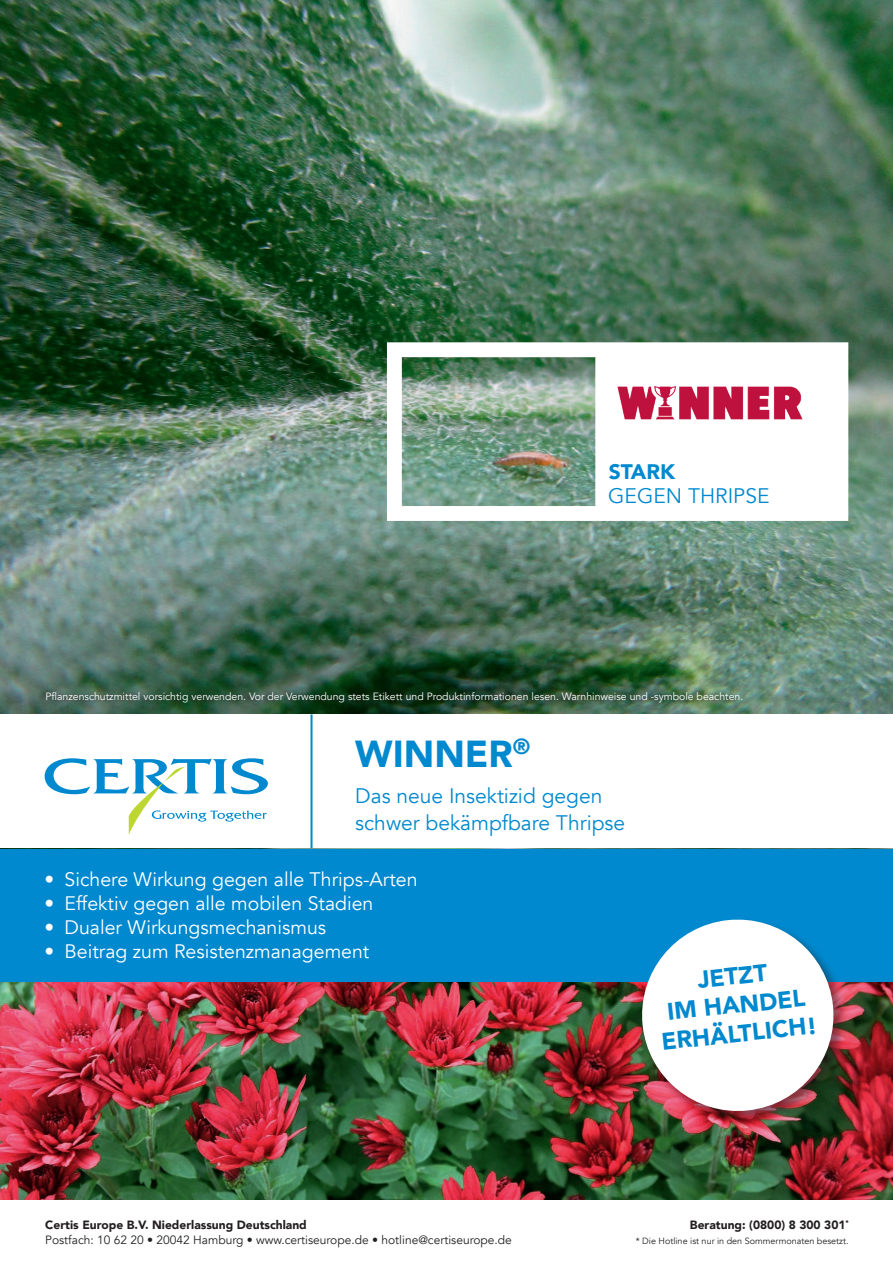
<style>
.page{position:relative;width:893px;height:1263px;background:#fff}
.page>*{position:absolute;margin:0;border:0;box-sizing:border-box;transform-origin:0 0}
.t1{font:900 37.5px "Avenir";color:#0089cf}
.t2{font:900 24px/28.8px "Avenir";color:#0089cf;text-align:center}
.t3{font:21px/27px "Avenir";color:#0089cf}
.t4{font:900 21px "Avenir";color:#0089cf}
.t5{font:19.5px "Avenir";color:#fff}
.t6{font:12px "Avenir";color:#231f20}
.t7{font:900 12px "Avenir";color:#231f20}
.t8{font:10.5px "Avenir";color:#fff}
.t9{font:9px "Avenir";color:#231f20}
</style>
<div class="page">
<img style="left:0;top:982px;width:893px;height:217px">
<div style="left:0;top:848px;width:893px;height:134px;background:#0089cf"></div>
<img style="left:0;top:0;width:893px;height:714px">
<svg style="left:45px;top:758px;width:223px;height:77px"></svg>
<hr style="left:310px;top:714px;width:3px;height:134px;background:#0089cf">
<svg style="left:387px;top:342px;width:461px;height:179px"></svg>
<img style="left:610px;top:379px;width:199px;height:48px">
<div style="left:38px;top:688px;width:704px;height:19px;background:#231f20;opacity:.9"></div>
<div style="left:640px;top:918px;width:207px;height:207px;background:#231f20;opacity:.5"></div>
<svg style="left:637px;top:918px;width:201px;height:198px"></svg>
<h3 class="t4" style="left:609px;top:454px;width:68px">STARK</h3>
<h3 class="t3" style="left:608px;top:483px;width:163px">GEGEN THRIPSE</h3>
<p class="t8" style="left:45px;top:690px;width:699px">Pflanzenschutzmittel vorsichtig verwenden. Vor der Verwendung stets Etikett und Produktinformationen lesen. Warnhinweise und -symbole beachten.</p>
<h1 class="t1" style="left:355px;top:722px;width:177px">WINNER<sup>®</sup></h1>
<h3 class="t3" style="left:355px;top:783px;width:271px">Das neue Insektizid gegen schwer bekämpfbare Thripse</h3>
<h3 class="t5" style="left:45px;top:867px;width:374px">• Sichere Wirkung gegen alle Thrips-Arten</h3>
<h3 class="t5" style="left:45px;top:891px;width:330px">• Effektiv gegen alle mobilen Stadien</h3>
<h3 class="t5" style="left:45px;top:915px;width:283px">• Dualer Wirkungsmechanismus</h3>
<h3 class="t5" style="left:45px;top:939px;width:326px">• Beitrag zum Resistenzmanagement</h3>
<h2 class="t2" style="left:654px;top:969px;width:158px;rotate:-6deg">JETZT<br>IM HANDEL<br>ERHÄLTLICH!</h2>
<p class="t7" style="left:45px;top:1214px;width:263px">Certis Europe B.V. Niederlassung Deutschland</p>
<p class="t6" style="left:45px;top:1232px;width:468px">Postfach: 10 62 20 • 20042 Hamburg • www.certiseurope.de • hotline@certiseurope.de</p>
<p class="t7" style="left:690px;top:1214px;width:161px">Beratung: (0800) 8 300 301<sup>*</sup></p>
<p class="t9" style="left:636px;top:1235px;width:214px">* Die Hotline ist nur in den Sommermonaten besetzt.</p>
</div>
